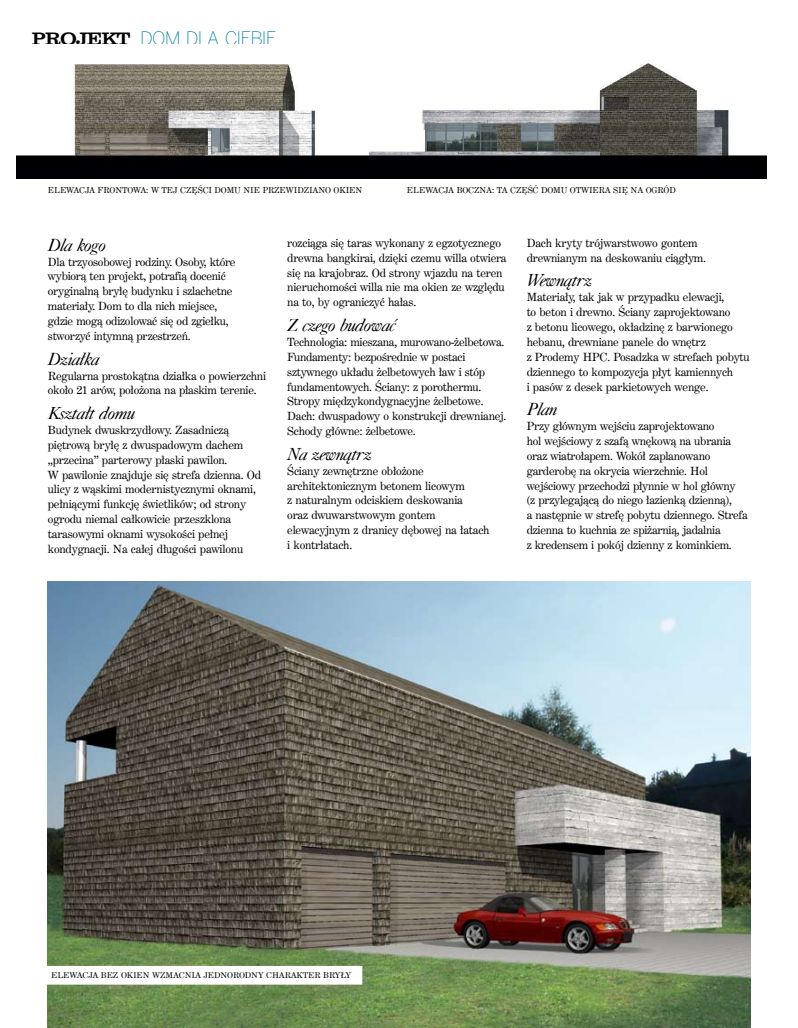
<style>
.page{position:relative;width:798px;height:1028px;background:#fff}
.page>*{position:absolute;margin:0;border:0;box-sizing:border-box;transform-origin:0 0}
.t1{font:18.5px "Clarendon EU";letter-spacing:-.05em;color:#000;scale:1.12 1}
.t2{font:200 18.5px "Benton Sans Pl";color:#0082a5}
.t3{font:italic 17.5px "Caslon 540 EU";letter-spacing:-.02em;color:#000;scale:1.05 1}
.t4{font:11.38px/14.9px "Century Expd EU";letter-spacing:-.02em;color:#000}
.t5{font:8.25px "Century Expd EU";letter-spacing:-.02em;color:#000}
.s1{font-family:"Benton Sans Pl";font-weight:200;color:#0082a5}
</style>
<div class="page">
<img style="left:48px;top:581px;width:701px;height:447px">
<img style="left:16px;top:63px;width:749px;height:116px">
<svg style="left:47px;top:962px;width:318px;height:25px"></svg>
<h1 class="t1" style="left:32px;top:27px;width:109px">PROJEKT <span class="s1">DOM</span></h1>
<h1 class="t2" style="left:186px;top:27px;width:12px">DLA</h1>
<h1 class="t2" style="left:225px;top:27px;width:10px">CIEBIE</h1>
<p class="t5" style="left:48px;top:185px;width:150px">Elewacja frontowa: w tej częśc</p>
<p class="t5" style="left:208px;top:185px;width:155px">i domu nie przewidziano okien</p>
<p class="t5" style="left:407px;top:185px;width:269px">Elewacja b oczna: ta część domu otwiera się na ogróD</p>
<h2 class="t3" style="left:48px;top:234px;width:57px">Dla kogo</h2>
<p class="t4" style="left:48px;top:254px;width:189px">Dla trzyosobowej rodziny. Osoby, które wybiorą ten projekt, potrafią docenić oryginalną bryłę budynku i szlachetne materiały. Dom to dla nich miejsce, gdzie mogą odizolować się od zgiełku, stworzyć intymną przestrzeń.</p>
<h2 class="t3" style="left:48px;top:348px;width:51px">Działka</h2>
<p class="t4" style="left:48px;top:368px;width:220px">Regularna prostokątna działka o powierzchni około 21 arów, położona na płaskim terenie.</p>
<h2 class="t3" style="left:48px;top:402px;width:85px">Kształt domu</h2>
<p class="t4" style="left:48px;top:423px;width:215px">Budynek dwuskrzydłowy. Zasadniczą piętrową bryłę z dwuspadowym dachem „przecina” parterowy płaski pawilon.<br>W pawilonie znajduje się strefa dzienna. Od ulicy z wąskimi modernistycznymi oknami, pełniącymi funkcję świetlików; od strony ogrodu niemal całkowicie przeszklona tarasowymi oknami wysokości pełnej kondygnacji. Na całej długości pawilonu</p>
<p class="t4" style="left:287px;top:236px;width:221px">rozciąga się taras wykonany z egzotycznego drewna bangkirai, dzięki czemu willa otwiera się na krajobraz. Od strony wjazdu na teren nieruchomości willa nie ma okien ze względu na to, by ograniczyć hałas.</p>
<h2 class="t3" style="left:287px;top:314px;width:105px">Z czego budować</h2>
<p class="t4" style="left:287px;top:335px;width:220px">Technologia: mieszana, murowano-żelbetowa.<br>Fundamenty: bezpośrednie w postaci sztywnego układu żelbetowych ław i stóp fundamentowych. Ściany: z porothermu.<br>Stropy międzykondygnacyjne żelbetowe.<br>Dach: dwuspadowy o konstrukcji drewnianej.<br>Schody główne: żelbetowe.</p>
<h2 class="t3" style="left:287px;top:443px;width:82px">Na zewnątrz</h2>
<p class="t4" style="left:287px;top:463px;width:204px">Ściany zewnętrzne obłożone architektonicznym betonem licowym<br>z naturalnym odciskiem deskowania<br>oraz dwuwarstwowym gontem elewacyjnym z dranicy dębowej na łatach i kontrłatach.</p>
<p class="t4" style="left:526px;top:236px;width:181px">Dach kryty trójwarstwowo gontem drewnianym na deskowaniu ciągłym.</p>
<h2 class="t3" style="left:526px;top:269px;width:64px">Wewnątrz</h2>
<p class="t4" style="left:526px;top:290px;width:224px">Materiały, tak jak w przypadku elewacji,<br>to beton i drewno. Ściany zaprojektowano<br>z betonu licowego, okładzinę z barwionego hebanu, drewniane panele do wnętrz<br>z Prodemy HPC. Posadzka w strefach pobytu dziennego to kompozycja płyt kamiennych<br>i pasów z desek parkietowych wenge.</p>
<h2 class="t3" style="left:526px;top:398px;width:31px">Plan</h2>
<p class="t4" style="left:526px;top:419px;width:222px">Przy głównym wejściu zaprojektowano<br>hol wejściowy z szafą wnękową na ubrania oraz wiatrołapem. Wokół zaplanowano garderobę na okrycia wierzchnie. Hol wejściowy przechodzi płynnie w hol główny<br>(z przylegającą do niego łazienką dzienną),<br>a następnie w strefę pobytu dziennego. Strefa dzienna to kuchnia ze spiżarnią, jadalnia<br>z kredensem i pokój dzienny z kominkiem.</p>
<p class="t5" style="left:51px;top:970px;width:301px">Elewacja b ez okien wzmacnia jednorodny charakter b ryły</p>
</div>
